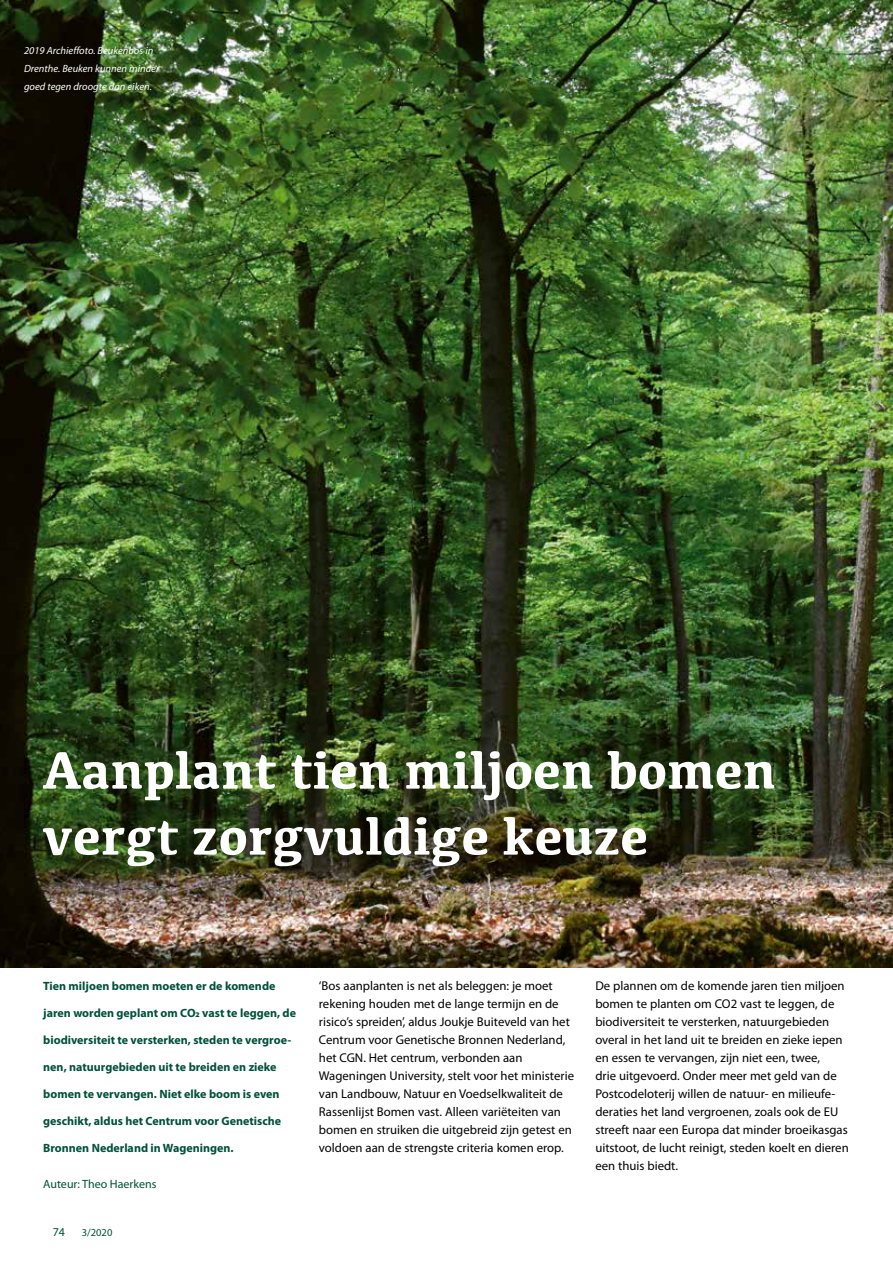
<style>
.page{position:relative;width:893px;height:1263px;background:#fff}
.page>*{position:absolute;margin:0;border:0;box-sizing:border-box;transform-origin:0 0}
.t1{font:700 54px/66px "Kefa";color:#fff}
.t2{font:12.75px/18px "Myriad Pro";color:#000}
.t3{font:700 12px "Myriad Pro";color:#005139}
.t4{font:12px "Myriad Pro";color:#005139}
.t5{font:italic 10.5px/18px "Myriad Pro";color:#fff}
.t6{font:10.5px "Myriad Pro";color:#005139}
</style>
<div class="page">
<img style="left:0;top:0;width:893px;height:968px">
<p class="t5" style="left:24px;top:41px;width:137px">2019 Archieffoto. Beukenbos in<br>Drenthe. Beuken kunnen minder goed tegen droogte dan eiken.</p>
<h1 class="t1" style="left:43px;top:734px;width:735px">Aanplant tien miljoen bomen vergt zorgvuldige keuze</h1>
<p class="t3" style="left:43px;top:978px;width:234px">Tien miljoen bomen moeten er de komende</p>
<p class="t3" style="left:43px;top:1005px;width:254px">jaren worden geplant om CO2 vast te leggen, de</p>
<p class="t3" style="left:43px;top:1032px;width:249px">biodiversiteit te versterken, steden te vergroe-</p>
<p class="t3" style="left:43px;top:1059px;width:235px">nen, natuurgebieden uit te breiden en zieke</p>
<p class="t3" style="left:43px;top:1086px;width:238px">bomen te vervangen. Niet elke boom is even</p>
<p class="t3" style="left:43px;top:1113px;width:239px">geschikt, aldus het Centrum voor Genetische</p>
<p class="t3" style="left:43px;top:1140px;width:192px">Bronnen Nederland in Wageningen.</p>
<p class="t4" style="left:43px;top:1177px;width:115px">Auteur: Theo Haerkens</p>
<p class="t4" style="left:53px;top:1224px;width:14px">74</p>
<p class="t6" style="left:82px;top:1226px;width:32px">3/2020</p>
<p class="t2" style="left:319px;top:977px;width:257px">‘Bos aanplanten is net als beleggen: je moet rekening houden met de lange termijn en de risico’s spreiden’, aldus Joukje Buiteveld van het Centrum voor Genetische Bronnen Nederland, het CGN. Het centrum, verbonden aan Wageningen University, stelt voor het ministerie van Landbouw, Natuur en Voedselkwaliteit de Rassenlijst Bomen vast. Alleen variëteiten van bomen en struiken die uitgebreid zijn getest en voldoen aan de strengste criteria komen erop.</p>
<p class="t2" style="left:595px;top:977px;width:255px">De plannen om de komende jaren tien miljoen bomen te planten om CO2 vast te leggen, de biodiversiteit te versterken, natuurgebieden overal in het land uit te breiden en zieke iepen en essen te vervangen, zijn niet een, twee,<br>drie uitgevoerd. Onder meer met geld van de Postcodeloterij willen de natuur- en milieufe&shy;deraties het land vergroenen, zoals ook de EU streeft naar een Europa dat minder broeikasgas uitstoot, de lucht reinigt, steden koelt en dieren een thuis biedt.</p>
</div>
